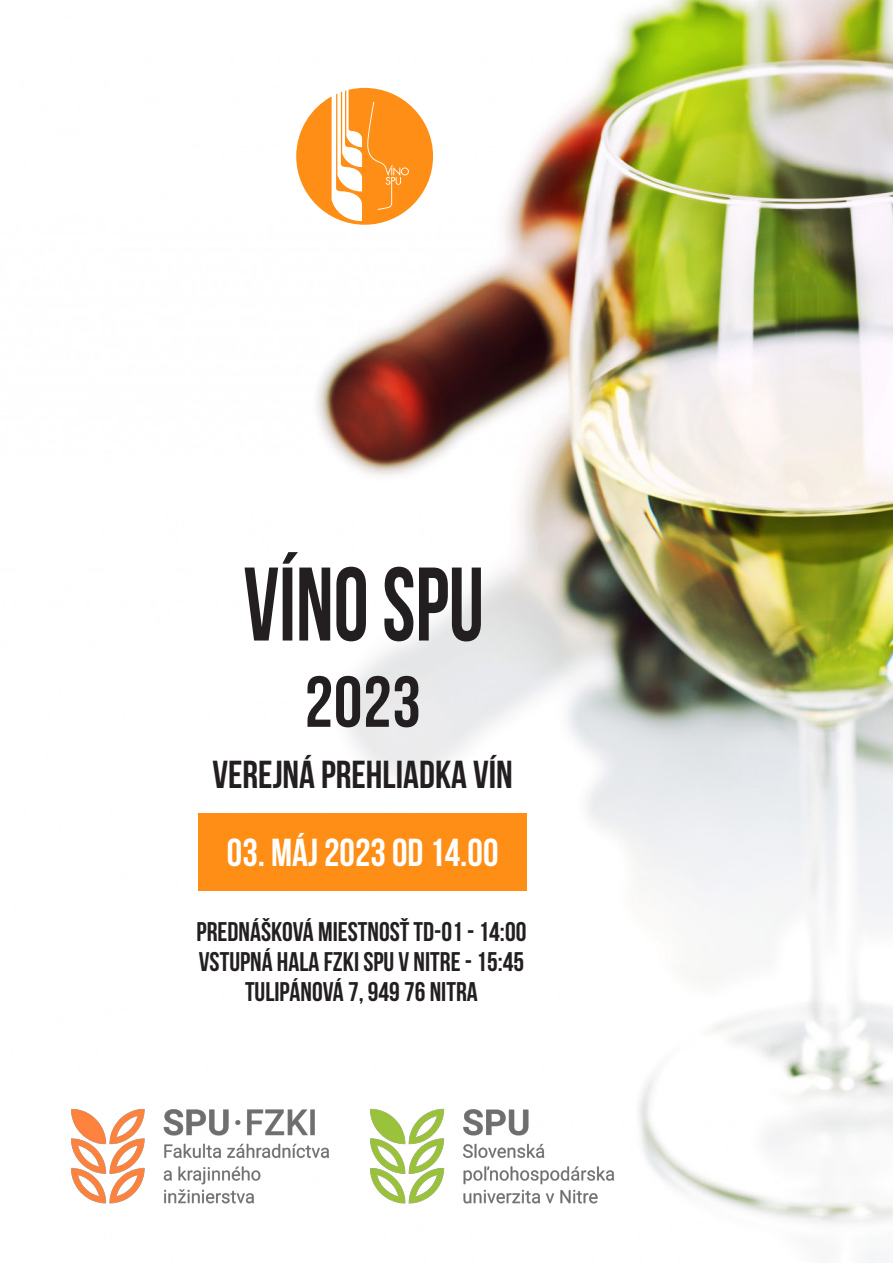
<style>
.page{position:relative;width:893px;height:1263px;background:#fff}
.page>*{position:absolute;margin:0;border:0;box-sizing:border-box;transform-origin:0 0}
.SUPER_SUBHEAD{font:700 72px "Bebas Neue";color:#231f20}
.SUPER_SUBHEAD-2{font:700 39px "Bebas Neue";color:#231f20}
.orange_frame{font:700 39px "Bebas Neue";color:#fff}
.SUPER_SUBHEAD-3{font:700 27px/30px "Bebas Neue";color:#231f20}
</style>
<div class="page">
<img style="left:198px;top:0;width:695px;height:1263px">
<img style="left:71px;top:1101px;width:263px;height:107px">
<img style="left:365px;top:1101px;width:255px;height:108px">
<svg style="left:296px;top:88px;width:137px;height:137px"></svg>
<div style="left:198px;top:813px;width:329px;height:77px;background:#ff8e16"></div>
<svg style="left:245px;top:552px;width:236px;height:89px"></svg>
<p class="SUPER_SUBHEAD" style="left:305px;top:662px;width:118px">2023</p>
<p class="SUPER_SUBHEAD-2" style="left:213px;top:753px;width:302px">VEREJNÁ PREHLIADKA VÍN</p>
<p class="orange_frame" style="left:227px;top:831px;width:273px">03. MÁJ 2023 OD 14.00</p>
<p class="SUPER_SUBHEAD-3" style="left:196px;top:916px;width:331px">PREDNÁŠKOVÁ MIESTNOSŤ TD-01 - 14:00<br>VSTUPNÁ HALA FZKI SPU V NITRE - 15:45</p>
<p class="SUPER_SUBHEAD-3" style="left:245px;top:976px;width:234px">TULIPÁNOVÁ 7, 949 76 NITRA</p>
</div>
